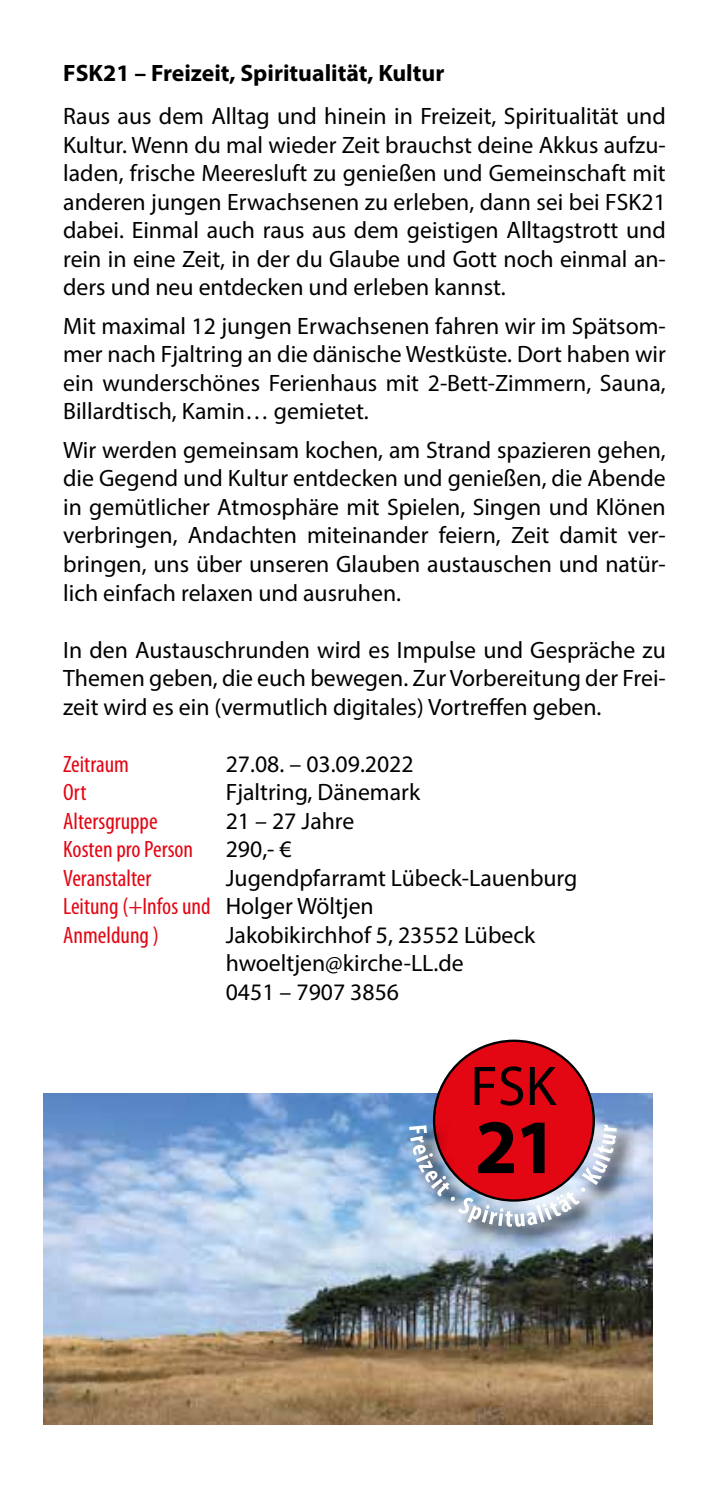
<style>
.page{position:relative;width:709px;height:1489px;background:#fff}
.page>*{position:absolute;margin:0;border:0;box-sizing:border-box;transform-origin:0 0}
.t1{font:23.75px/28.5px "Myriad Pro";color:#000;text-align:justify}
.t2{font:condensed 23.75px "Myriad Pro";color:#e30613}
.t3{font:700 23.75px "Myriad Pro";color:#000}
.s1{font-stretch:condensed;color:#e30613}
</style>
<div class="page">
<img style="left:43px;top:1093px;width:610px;height:330px">
<div style="left:434px;top:1040px;width:160px;height:160px;background:#e30613;border-radius:50%"></div>
<svg style="left:474px;top:1066px;width:82px;height:39px"></svg>
<svg style="left:406px;top:1121px;width:233px;height:128px;background:#a8bbd4"></svg>
<svg style="left:409px;top:1121px;width:207px;height:105px"></svg>
<p class="t3" style="left:63px;top:57px;width:383px">FSK21 – Freizeit, Spiritualität, Kultur</p>
<p class="t1" style="left:63px;top:102px;width:604px">Raus aus dem Alltag und hinein in Freizeit, Spiritualität und Kultur. Wenn du mal wieder Zeit brauchst deine Akkus aufzu&shy;laden, frische Meeresluft zu genießen und Gemeinschaft mit anderen jungen Erwachsenen zu erleben, dann sei bei FSK21 dabei. Einmal auch raus aus dem geistigen Alltagstrott und rein in eine Zeit, in der du Glaube und Gott noch einmal an&shy;ders und neu entdecken und erleben kannst.</p>
<p class="t1" style="left:63px;top:311px;width:604px">Mit maximal 12 jungen Erwachsenen fahren wir im Spätsom&shy;mer nach Fjaltring an die dänische Westküste. Dort haben wir ein wunderschönes Ferienhaus mit 2-Bett-Zimmern, Sauna, Billardtisch, Kamin… gemietet.</p>
<p class="t1" style="left:63px;top:435px;width:604px">Wir werden gemeinsam kochen, am Strand spazieren gehen, die Gegend und Kultur entdecken und genießen, die Abende in gemütlicher Atmosphäre mit Spielen, Singen und Klönen verbringen, Andachten miteinander feiern, Zeit damit ver&shy;bringen, uns über unseren Glauben austauschen und natür&shy;lich einfach relaxen und ausruhen.</p>
<p class="t1" style="left:63px;top:635px;width:604px">In den Austauschrunden wird es Impulse und Gespräche zu Themen geben, die euch bewegen. Zur Vorbereitung der Frei&shy;zeit wird es ein (vermutlich digitales) Vortreffen geben.</p>
<p class="t2" style="left:63px;top:751px;width:67px">Zeitraum</p>
<p class="t1" style="left:226px;top:749px;width:189px">27.08. – 03.09.2022</p>
<p class="t2" style="left:63px;top:779px;width:25px">Ort</p>
<p class="t1" style="left:226px;top:777px;width:196px">Fjaltring, Dänemark</p>
<p class="t2" style="left:63px;top:808px;width:96px">Altersgruppe</p>
<p class="t1" style="left:226px;top:806px;width:130px">21 – 27 Jahre</p>
<p class="t2" style="left:63px;top:836px;width:131px">Kosten pro Person</p>
<p class="t1" style="left:226px;top:834px;width:67px">290,- €</p>
<p class="t2" style="left:63px;top:865px;width:90px">Veranstalter</p>
<p class="t1" style="left:63px;top:863px;width:516px;text-align:left;text-indent:162px">Jugendpfarramt Lübeck-Lauenburg<br><span class="s1">Leitung (+Infos und</span> Holger Wöltjen<br><span class="s1">Anmeldung )</span></p>
<p class="t1" style="left:226px;top:920px;width:311px;text-align:left">Jakobikirchhof 5, 23552 Lübeck hwoeltjen@kirche-LL.de<br>0451 – 7907 3856</p>
</div>
